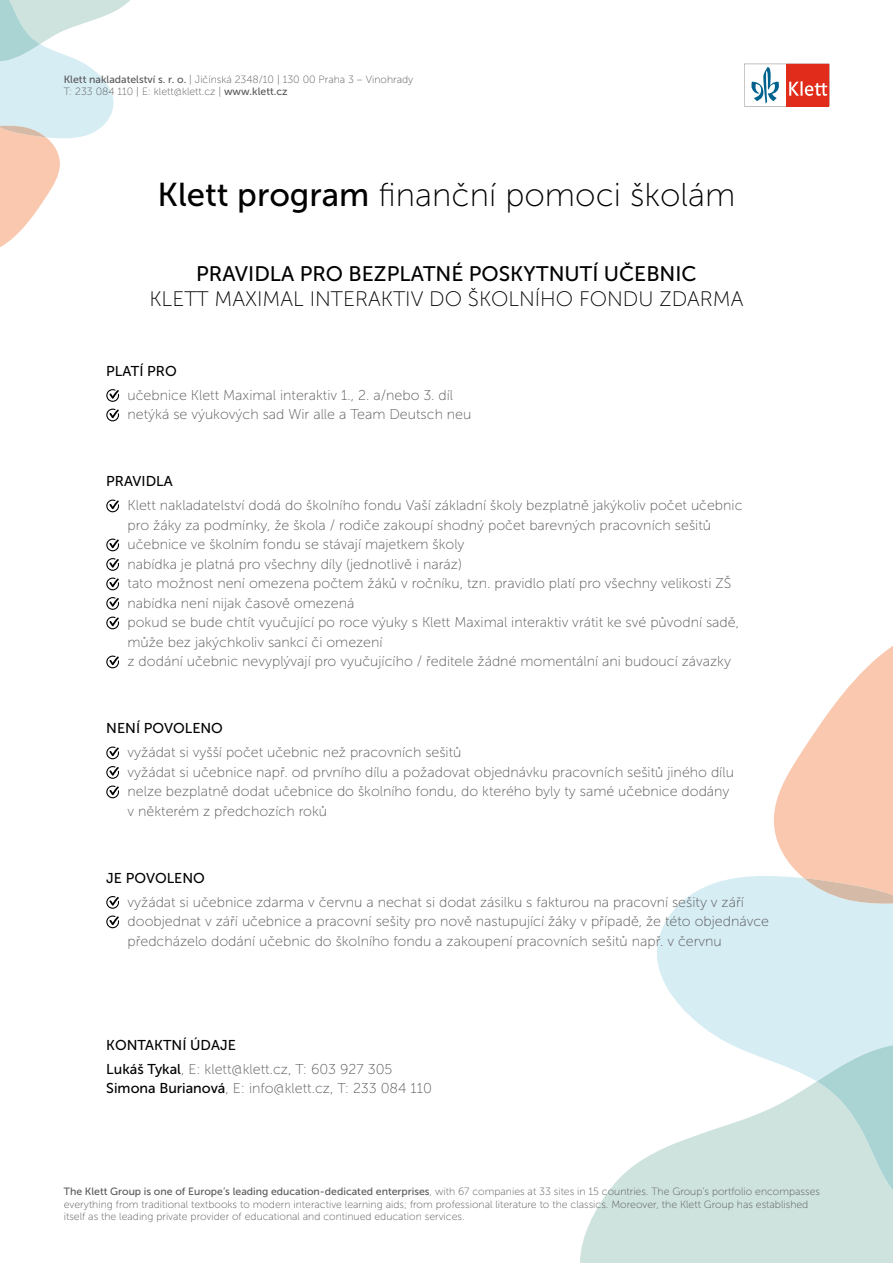
<style>
.page{position:relative;width:893px;height:1263px;background:#fff}
.page>*{position:absolute;margin:0;border:0;box-sizing:border-box;transform-origin:0 0}
.t1{font:33px "Museo Sans 100";color:#000}
.t2{font:21px "Museo Sans 100";color:#000}
.t3{font:21px "Museo Sans 500";color:#000}
.t4{font:14.25px/19.5px "Museo Sans 100";color:#58585a}
.t5{font:14.25px "Museo Sans 500";color:#000}
.t6{font:10.5px/12.6px "Museo Sans 100";color:#58585a}
.s1{font-family:"Museo Sans 500"}
.s2{font-family:"Museo Sans 500";color:#000}
</style>
<div class="page">
<svg style="left:657px;top:876px;width:236px;height:205px;fill:#d6edf3"></svg>
<svg style="left:773px;top:646px;width:120px;height:258px"></svg>
<svg style="left:580px;top:1081px;width:313px;height:182px;fill:#cee3de"></svg>
<svg style="left:817px;top:1045px;width:76px;height:145px;background:#bedddb"></svg>
<svg style="left:0;top:0;width:130px;height:247px"></svg>
<svg style="left:106px;top:389px;width:13px;height:13px"></svg>
<svg style="left:106px;top:409px;width:13px;height:12px"></svg>
<svg style="left:106px;top:500px;width:13px;height:12px"></svg>
<svg style="left:106px;top:539px;width:13px;height:12px"></svg>
<svg style="left:106px;top:558px;width:13px;height:13px"></svg>
<svg style="left:106px;top:578px;width:13px;height:12px"></svg>
<svg style="left:106px;top:597px;width:13px;height:13px"></svg>
<svg style="left:106px;top:617px;width:13px;height:12px"></svg>
<svg style="left:106px;top:656px;width:13px;height:12px"></svg>
<svg style="left:106px;top:746px;width:13px;height:13px"></svg>
<svg style="left:106px;top:766px;width:13px;height:13px"></svg>
<svg style="left:106px;top:785px;width:13px;height:13px"></svg>
<svg style="left:106px;top:896px;width:13px;height:13px"></svg>
<svg style="left:106px;top:915px;width:13px;height:13px"></svg>
<svg style="left:744px;top:64px;width:85px;height:42px"></svg>
<p class="t6" style="left:64px;top:73px;width:351px"><span class="s1">Klett nakladatelství s. r. o.</span> | Jičínská 2348/10 | 130 00 Praha 3 – Vinohrady<br>T: 233 084 110 | E: klett@klett.cz | <span class="s1">www.klett.cz</span></p>
<h1 class="t1" style="left:158px;top:177px;width:579px"><span class="s1">Klett program</span> finanční pomoci školám</h1>
<h2 class="t3" style="left:196px;top:262px;width:502px">PRAVIDLA PRO BEZPLATNÉ POSKYTNUTÍ UČEBNIC</h2>
<h2 class="t2" style="left:149px;top:288px;width:595px">KLETT MAXIMAL INTERAKTIV DO ŠKOLNÍHO FONDU ZDARMA</h2>
<p class="t5" style="left:106px;top:363px;width:72px">PLATÍ PRO</p>
<p class="t4" style="left:128px;top:385px;width:345px">učebnice Klett Maximal interaktiv 1., 2. a/nebo 3. díl netýká se výukových sad Wir alle a Team Deutsch neu</p>
<p class="t5" style="left:106px;top:474px;width:68px">PRAVIDLA</p>
<p class="t4" style="left:128px;top:496px;width:616px">Klett nakladatelství dodá do školního fondu Vaší základní školy bezplatně jakýkoliv počet učebnic pro žáky za podmínky, že škola / rodiče zakoupí shodný počet barevných pracovních sešitů učebnice ve školním fondu se stávají majetkem školy<br>nabídka je platná pro všechny díly (jednotlivě i naráz)<br>tato možnost není omezena počtem žáků v ročníku, tzn. pravidlo platí pro všechny velikosti ZŠ nabídka není nijak časově omezená<br>pokud se bude chtít vyučující po roce výuky s Klett Maximal interaktiv vrátit ke své původní sadě, může bez jakýchkoliv sankcí či omezení<br>z dodání učebnic nevyplývají pro vyučujícího / ředitele žádné momentální ani budoucí závazky</p>
<p class="t5" style="left:106px;top:721px;width:118px">NENÍ POVOLENO</p>
<p class="t4" style="left:128px;top:743px;width:608px">vyžádat si vyšší počet učebnic než pracovních sešitů<br>vyžádat si učebnice např. od prvního dílu a požadovat objednávku pracovních sešitů jiného dílu nelze bezplatně dodat učebnice do školního fondu, do kterého byly ty samé učebnice dodány v některém z předchozích roků</p>
<p class="t5" style="left:106px;top:870px;width:100px">JE POVOLENO</p>
<p class="t4" style="left:128px;top:892px;width:643px">vyžádat si učebnice zdarma v červnu a nechat si dodat zásilku s fakturou na pracovní sešity v září doobjednat v září učebnice a pracovní sešity pro nově nastupující žáky v případě, že této objednávce předcházelo dodání učebnic do školního fondu a zakoupení pracovních sešitů např. v červnu</p>
<p class="t5" style="left:106px;top:1037px;width:131px">KONTAKTNÍ ÚDAJE</p>
<p class="t4" style="left:106px;top:1059px;width:327px"><span class="s2">Lukáš Tykal</span>, E: klett@klett.cz, T: 603 927 305<br><span class="s2">Simona Burianová</span>, E: info@klett.cz, T: 233 084 110</p>
<p class="t6" style="left:64px;top:1185px;width:758px"><span class="s1">The Klett Group is one of Europe’s leading education-dedicated enterprises</span>, with 67 companies at 33 sites in 15 countries. The Group’s portfolio encompasses everything from traditional textbooks to modern interactive learning aids; from professional literature to the classics. Moreover, the Klett Group has established itself as the leading private provider of educational and continued education services.</p>
</div>
